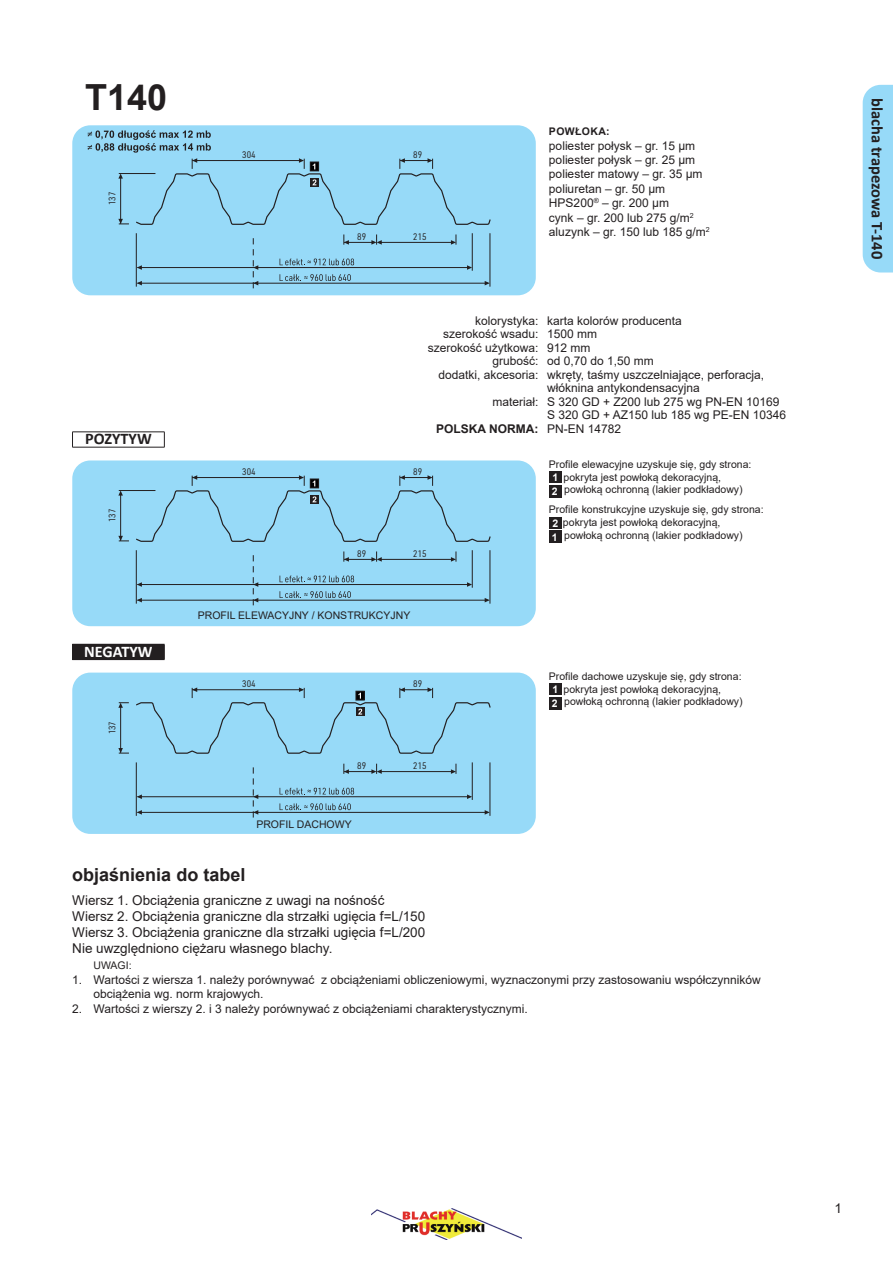
<style>
.page{position:relative;width:893px;height:1263px;background:#fff}
.page>*{position:absolute;margin:0;border:0;box-sizing:border-box;transform-origin:0 0}
._24_p_swiss{font:700 36px "Arial";color:#231f20}
._24_p_swiss-2{font:700 18px "Arial";color:#231f20}
.t1{font:700 16.5px "Calibri";color:#231f20}
.t2{font:700 16.2px "Calibri";color:#fff}
.t3{font:700 16.2px "Calibri";color:#231f20}
.t4{font:13.5px "Arial";color:#231f20}
.dane_blach{font:12px/14.4px "Arial";color:#231f20}
.dane_blach-2{font:700 12px "Arial";color:#231f20}
.t5{font:10.5px "Arial";color:#231f20}
.t6{font:700 10.5px "Arial";letter-spacing:.035em;color:#231f20}
.t7{font:700 10.5px "Arial";color:#fff}
.t8{font:9.3px "URWDIN Semi Cond";color:#231f20}
.s1{font-weight:400}
.s2{color:#fff}
.s3{font-weight:700;color:#fff}
</style>
<div class="page">
<div style="left:863px;top:85px;width:30px;height:187px;background:#97daf8"></div>
<img style="left:371px;top:1209px;width:150px;height:31px">
<div style="left:72px;top:125px;width:464px;height:170px;background:#97daf8;border-radius:18px"></div>
<div style="left:72px;top:460px;width:464px;height:166px;background:#97daf8;border-radius:18px"></div>
<div style="left:72px;top:673px;width:464px;height:161px;background:#97daf8;border-radius:18px"></div>
<div style="left:73px;top:644px;width:91px;height:16px;background:#231f20"></div>
<svg style="left:72px;top:644px;width:1px;height:15px"></svg>
<svg style="left:164px;top:644px;width:1px;height:15px"></svg>
<hr style="left:72px;top:659px;width:93px;height:1px;background:#231f20">
<hr style="left:72px;top:432px;width:93px;height:1px;background:#231f20">
<svg style="left:72px;top:432px;width:1px;height:15px"></svg>
<svg style="left:164px;top:432px;width:1px;height:15px"></svg>
<hr style="left:72px;top:447px;width:93px;height:1px;background:#231f20">
<div style="left:549px;top:471px;width:13px;height:12px;background:#231f20"></div>
<div style="left:549px;top:485px;width:13px;height:12px;background:#231f20"></div>
<div style="left:549px;top:683px;width:13px;height:12px;background:#231f20"></div>
<div style="left:549px;top:697px;width:13px;height:12px;background:#231f20"></div>
<div style="left:549px;top:517px;width:13px;height:12px;background:#231f20"></div>
<div style="left:549px;top:531px;width:13px;height:12px;background:#231f20"></div>
<hr style="left:136px;top:233px;width:1px;height:54px;background:#231f20">
<hr style="left:490px;top:233px;width:1px;height:54px;background:#231f20">
<hr style="left:472px;top:233px;width:1px;height:38px;background:#231f20">
<hr style="left:137px;top:267px;width:333px;height:1px;background:#231f20">
<svg style="left:467px;top:265px;width:5px;height:5px"></svg>
<svg style="left:137px;top:265px;width:5px;height:5px"></svg>
<hr style="left:137px;top:283px;width:351px;height:1px;background:#231f20">
<svg style="left:485px;top:281px;width:5px;height:4px"></svg>
<svg style="left:137px;top:281px;width:5px;height:4px"></svg>
<svg style="left:253px;top:238px;width:5px;height:50px"></svg>
<hr style="left:344px;top:242px;width:30px;height:1px;background:#231f20">
<svg style="left:344px;top:234px;width:5px;height:11px"></svg>
<hr style="left:380px;top:242px;width:74px;height:1px;background:#231f20">
<svg style="left:451px;top:234px;width:6px;height:11px"></svg>
<svg style="left:371px;top:234px;width:11px;height:11px"></svg>
<svg style="left:280px;top:259px;width:74px;height:6px"></svg>
<svg style="left:280px;top:274px;width:71px;height:7px"></svg>
<svg style="left:88px;top:130px;width:403px;height:95px"></svg>
<hr style="left:119px;top:490px;width:36px;height:1px;background:#231f20">
<hr style="left:120px;top:494px;width:1px;height:46px;background:#231f20">
<svg style="left:118px;top:490px;width:5px;height:6px"></svg>
<svg style="left:118px;top:536px;width:11px;height:6px"></svg>
<hr style="left:136px;top:550px;width:1px;height:54px;background:#231f20">
<hr style="left:490px;top:550px;width:1px;height:54px;background:#231f20">
<hr style="left:472px;top:550px;width:1px;height:38px;background:#231f20">
<hr style="left:137px;top:584px;width:333px;height:1px;background:#231f20">
<svg style="left:467px;top:582px;width:5px;height:5px"></svg>
<svg style="left:137px;top:582px;width:5px;height:5px"></svg>
<hr style="left:137px;top:600px;width:351px;height:1px;background:#231f20">
<svg style="left:485px;top:598px;width:5px;height:4px"></svg>
<svg style="left:137px;top:598px;width:5px;height:4px"></svg>
<svg style="left:253px;top:555px;width:5px;height:50px"></svg>
<hr style="left:344px;top:559px;width:30px;height:1px;background:#231f20">
<svg style="left:344px;top:551px;width:5px;height:11px"></svg>
<hr style="left:380px;top:559px;width:74px;height:1px;background:#231f20">
<svg style="left:451px;top:551px;width:6px;height:11px"></svg>
<svg style="left:371px;top:551px;width:11px;height:11px"></svg>
<svg style="left:280px;top:575px;width:74px;height:7px"></svg>
<svg style="left:280px;top:591px;width:71px;height:7px"></svg>
<svg style="left:136px;top:475px;width:355px;height:67px"></svg>
<hr style="left:120px;top:706px;width:1px;height:46px;background:#231f20">
<svg style="left:118px;top:702px;width:11px;height:6px"></svg>
<svg style="left:118px;top:748px;width:11px;height:6px"></svg>
<hr style="left:136px;top:762px;width:1px;height:54px;background:#231f20">
<hr style="left:490px;top:762px;width:1px;height:54px;background:#231f20">
<hr style="left:472px;top:762px;width:1px;height:38px;background:#231f20">
<hr style="left:137px;top:796px;width:333px;height:1px;background:#231f20">
<svg style="left:467px;top:794px;width:5px;height:5px"></svg>
<svg style="left:137px;top:794px;width:5px;height:5px"></svg>
<hr style="left:137px;top:812px;width:351px;height:1px;background:#231f20">
<svg style="left:485px;top:810px;width:5px;height:5px"></svg>
<svg style="left:137px;top:810px;width:5px;height:5px"></svg>
<svg style="left:253px;top:767px;width:5px;height:50px"></svg>
<hr style="left:344px;top:771px;width:30px;height:1px;background:#231f20">
<svg style="left:344px;top:764px;width:5px;height:10px"></svg>
<hr style="left:380px;top:771px;width:74px;height:1px;background:#231f20">
<svg style="left:451px;top:764px;width:6px;height:10px"></svg>
<svg style="left:371px;top:764px;width:11px;height:10px"></svg>
<svg style="left:280px;top:788px;width:74px;height:6px"></svg>
<svg style="left:280px;top:803px;width:71px;height:7px"></svg>
<svg style="left:136px;top:687px;width:355px;height:67px"></svg>
<p class="_24_p_swiss" style="left:85px;top:72px;width:84px">T140</p>
<p class="t8" style="left:106px;top:205px;width:15px;rotate:-90deg">137</p>
<p class="t3" style="left:85px;top:427px;width:68px">POZYTYW</p>
<p class="t8" style="left:106px;top:522px;width:15px;rotate:-90deg">137</p>
<p class="t2" style="left:84px;top:640px;width:70px">NEGATYW</p>
<p class="t8" style="left:106px;top:734px;width:15px;rotate:-90deg">137</p>
<p class="t8" style="left:242px;top:148px;width:15px">304</p>
<p class="t8" style="left:413px;top:148px;width:10px">89</p>
<p class="t8" style="left:357px;top:231px;width:10px">89</p>
<p class="t8" style="left:413px;top:231px;width:15px">215</p>
<p class="t6" style="left:549px;top:124px;width:62px">POWŁOKA:</p>
<p class="dane_blach" style="left:549px;top:138px;width:148px">poliester połysk – gr. 15 µm</p>
<p class="dane_blach" style="left:549px;top:152px;width:148px">poliester połysk – gr. 25 µm</p>
<p class="dane_blach" style="left:549px;top:167px;width:155px">poliester matowy – gr. 35 µm</p>
<p class="dane_blach" style="left:549px;top:181px;width:118px">poliuretan – gr. 50 µm</p>
<p class="dane_blach" style="left:549px;top:196px;width:122px">HPS200<sup>®</sup> – gr. 200 µm</p>
<p class="dane_blach" style="left:549px;top:210px;width:146px">cynk – gr. 200 lub 275 g/m<sup>2</sup></p>
<p class="dane_blach" style="left:549px;top:224px;width:162px">aluzynk – gr. 150 lub 185 g/m<sup>2</sup></p>
<p class="dane_blach" style="left:475px;top:313px;width:208px">kolorystyka: karta kolorów producenta</p>
<p class="dane_blach" style="left:443px;top:326px;width:155px">szerokość wsadu: 1500 mm</p>
<p class="dane_blach" style="left:428px;top:340px;width:164px">szerokość użytkowa: 912 mm</p>
<p class="dane_blach" style="left:492px;top:353px;width:163px">grubość: od 0,70 do 1,50 mm</p>
<p class="dane_blach" style="left:438px;top:367px;width:327px">dodatki, akcesoria: wkręty, taśmy uszczelniające, perforacja,</p>
<p class="dane_blach" style="left:547px;top:380px;width:154px">włóknina antykondensacyjna</p>
<p class="dane_blach" style="left:492px;top:394px;width:289px">materiał: S 320 GD + Z200 lub 275 wg PN-EN 10169</p>
<p class="dane_blach" style="left:547px;top:407px;width:241px">S 320 GD + AZ150 lub 185 wg PE-EN 10346</p>
<p class="dane_blach-2" style="left:436px;top:420px;width:186px">POLSKA NORMA: <span class="s1">PN-EN 14782</span></p>
<p class="t8" style="left:242px;top:465px;width:15px">304</p>
<p class="t8" style="left:413px;top:465px;width:10px">89</p>
<p class="t8" style="left:357px;top:548px;width:10px">89</p>
<p class="t8" style="left:413px;top:548px;width:15px">215</p>
<p class="t5" style="left:198px;top:608px;width:214px">PROFIL ELEWACYJNY / KONSTRUKCYJNY</p>
<p class="t8" style="left:242px;top:678px;width:15px">304</p>
<p class="t8" style="left:413px;top:678px;width:10px">89</p>
<p class="t8" style="left:357px;top:760px;width:10px">89</p>
<p class="t8" style="left:413px;top:760px;width:15px">215</p>
<p class="t5" style="left:256px;top:817px;width:97px">PROFIL DACHOWY</p>
<p class="t5" style="left:549px;top:457px;width:204px">Profile elewacyjne uzyskuje się, gdy strona:</p>
<p class="t5" style="left:551px;top:470px;width:171px"><span class="s2">A</span> pokryta jest powłoką dekoracyjną,</p>
<p class="t5" style="left:552px;top:482px;width:192px"><span class="s2">B</span> powłoką ochronną (lakier podkładowy)</p>
<p class="t7" style="left:552px;top:470px;width:7px">1</p>
<p class="t7" style="left:552px;top:484px;width:7px">2</p>
<p class="t5" style="left:549px;top:502px;width:216px">Profile konstrukcyjne uzyskuje się, gdy strona:</p>
<p class="t5" style="left:552px;top:515px;width:170px"><span class="s3">2</span> pokryta jest powłoką dekoracyjną,</p>
<p class="t5" style="left:552px;top:528px;width:192px"><span class="s2">B</span> powłoką ochronną (lakier podkładowy)</p>
<p class="t7" style="left:552px;top:529px;width:7px">1</p>
<p class="t5" style="left:549px;top:669px;width:194px">Profile dachowe uzyskuje się, gdy strona:</p>
<p class="t5" style="left:551px;top:682px;width:171px"><span class="s2">A</span> pokryta jest powłoką dekoracyjną,</p>
<p class="t5" style="left:552px;top:694px;width:192px"><span class="s2">B</span> powłoką ochronną (lakier podkładowy)</p>
<p class="t7" style="left:552px;top:682px;width:7px">1</p>
<p class="t7" style="left:552px;top:696px;width:7px">2</p>
<p class="_24_p_swiss-2" style="left:72px;top:862px;width:175px">objaśnienia do tabel</p>
<p class="t4" style="left:72px;top:890px;width:314px">Wiersz 1. Obciążenia graniczne z uwagi na nośność</p>
<p class="t4" style="left:72px;top:907px;width:355px">Wiersz 2. Obciążenia graniczne dla strzałki ugięcia f=L/150</p>
<p class="t4" style="left:72px;top:923px;width:355px">Wiersz 3. Obciążenia graniczne dla strzałki ugięcia f=L/200</p>
<p class="t4" style="left:72px;top:939px;width:262px">Nie uwzględniono ciężaru własnego blachy.</p>
<p class="t5" style="left:94px;top:958px;width:40px">UWAGI:</p>
<p class="dane_blach" style="left:94px;top:972px;width:669px;text-indent:-21px">1. Wartości z wiersza 1. należy porównywać z obciążeniami obliczeniowymi, wyznaczonymi przy zastosowaniu współczynników obciążenia wg. norm krajowych.</p>
<p class="dane_blach" style="left:72px;top:1001px;width:457px">2. Wartości z wierszy 2. i 3 należy porównywać z obciążeniami charakterystycznymi.</p>
<p class="t1" style="left:889px;top:98px;width:163px;rotate:90deg">blacha trapezowa T-140</p>
<p class="t4" style="left:834px;top:1199px;width:9px">1</p>
</div>
